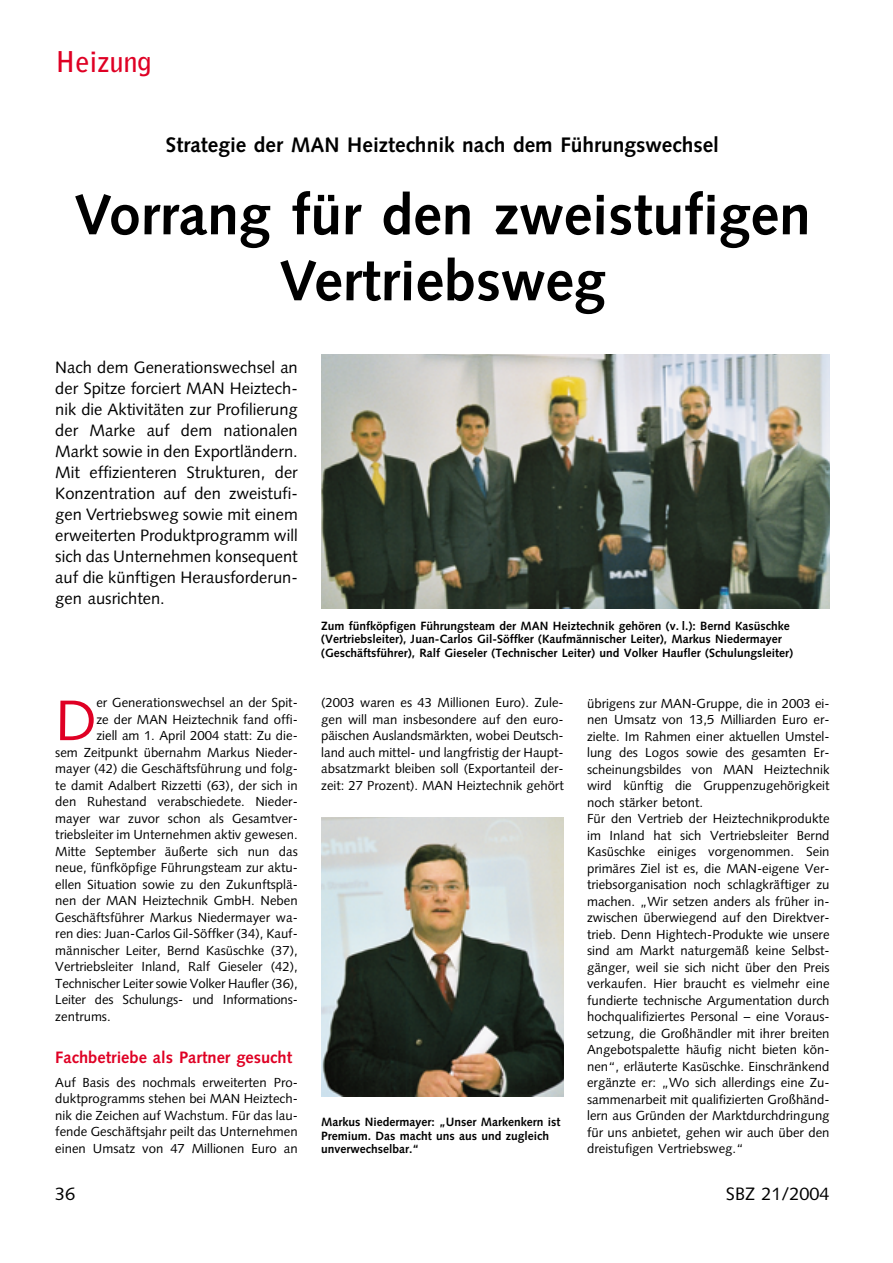
<style>
.page{position:relative;width:893px;height:1263px;background:#fff}
.page>*{position:absolute;margin:0;border:0;box-sizing:border-box;transform-origin:0 0}
.t1{font:57.15px "Syntax";color:#df0024}
.t2{font:700 57px/66px "Syntax";color:#000;text-align:center}
.t3{font:700 28.5px "Bell Gothic";letter-spacing:-.01em;color:#df0024}
.t4{font:700 21px "Syntax";color:#000}
.t5{font:18px "Syntax";color:#000}
.t6{font:16.5px/21px "Syntax";color:#000;text-align:justify}
.t7{font:700 16.5px "Syntax";color:#df0024}
.t8{font:13.2px/16.5px "Syntax";color:#000;text-align:justify}
.t9{font:700 12px/13.5px "Syntax";color:#000}
</style>
<div class="page">
<img style="left:321px;top:355px;width:508px;height:254px">
<img style="left:321px;top:817px;width:242px;height:280px">
<h3 class="t3" style="left:55px;top:51px;width:98px">Heizung</h3>
<h3 class="t4" style="left:166px;top:136px;width:554px">Strategie der MAN Heiztechnik nach dem Führungswechsel</h3>
<h2 class="t2" style="left:74px;top:187px;width:738px">Vorrang für den zweistufigen<br>Vertriebsweg</h2>
<p class="t6" style="left:55px;top:358px;width:244px">Nach dem Generationswechsel an der Spitze forciert MAN Heiztech&shy;nik die Aktivitäten zur Profilierung der Marke auf dem nationalen Markt sowie in den Exportländern.<br>Mit effizienteren Strukturen, der Konzentration auf den zweistufi&shy;gen Vertriebsweg sowie mit einem erweiterten Produktprogramm will sich das Unternehmen konsequent auf die künftigen Herausforderun&shy;gen ausrichten.</p>
<h1 class="t1" style="left:55px;top:697px;width:43px">D</h1>
<p class="t8" style="left:96px;top:696px;width:203px">er Generationswechsel an der Spit-</p>
<p class="t8" style="left:96px;top:712px;width:203px">ze der MAN Heiztechnik fand offi-</p>
<p class="t8" style="left:96px;top:729px;width:203px">ziell am 1. April 2004 statt: Zu die-</p>
<p class="t8" style="left:55px;top:745px;width:244px">sem Zeitpunkt übernahm Markus Nieder-</p>
<p class="t8" style="left:55px;top:762px;width:244px">mayer (42) die Geschäftsführung und folg-</p>
<p class="t8" style="left:55px;top:778px;width:244px">te damit Adalbert Rizzetti (63), der sich in</p>
<p class="t8" style="left:55px;top:795px;width:244px">den Ruhestand verabschiedete. Nieder-</p>
<p class="t8" style="left:55px;top:811px;width:244px">mayer war zuvor schon als Gesamtver-</p>
<p class="t8" style="left:55px;top:828px;width:244px">triebsleiter im Unternehmen aktiv gewesen.</p>
<p class="t8" style="left:55px;top:844px;width:244px">Mitte September äußerte sich nun das</p>
<p class="t8" style="left:55px;top:861px;width:244px">neue, fünfköpfige Führungsteam zur aktu-</p>
<p class="t8" style="left:55px;top:877px;width:244px">ellen Situation sowie zu den Zukunftsplä-</p>
<p class="t8" style="left:55px;top:894px;width:244px">nen der MAN Heiztechnik GmbH. Neben</p>
<p class="t8" style="left:55px;top:910px;width:244px">Geschäftsführer Markus Niedermayer wa-</p>
<p class="t8" style="left:55px;top:927px;width:244px">ren dies: Juan-Carlos Gil-Söffker (34), Kauf-</p>
<p class="t8" style="left:55px;top:943px;width:244px">männischer Leiter, Bernd Kasüschke (37),</p>
<p class="t8" style="left:55px;top:960px;width:244px">Vertriebsleiter Inland, Ralf Gieseler (42),</p>
<p class="t8" style="left:55px;top:976px;width:244px">Technischer Leiter sowie Volker Haufler (36),</p>
<p class="t8" style="left:55px;top:993px;width:244px">Leiter des Schulungs- und Informations-</p>
<p class="t8" style="left:55px;top:1009px;width:57px">zentrums.</p>
<p class="t7" style="left:55px;top:1050px;width:238px">Fachbetriebe als Partner gesucht</p>
<p class="t8" style="left:55px;top:1075px;width:244px">Auf Basis des nochmals erweiterten Pro&shy;duktprogramms stehen bei MAN Heiztech&shy;nik die Zeichen auf Wachstum. Für das lau&shy;fende Geschäftsjahr peilt das Unternehmen einen Umsatz von 47 Millionen Euro an</p>
<p class="t9" style="left:321px;top:620px;width:473px">Zum fünfköpfigen Führungsteam der MAN Heiztechnik gehören (v. l.): Bernd Kasüschke (Vertriebsleiter), Juan-Carlos Gil-Söffker (Kaufmännischer Leiter), Markus Niedermayer (Geschäftsführer), Ralf Gieseler (Technischer Leiter) und Volker Haufler (Schulungsleiter)</p>
<p class="t8" style="left:321px;top:696px;width:244px">(2003 waren es 43 Millionen Euro). Zule&shy;gen will man insbesondere auf den euro&shy;päischen Auslandsmärkten, wobei Deutsch&shy;land auch mittel- und langfristig der Haupt&shy;absatzmarkt bleiben soll (Exportanteil der&shy;zeit: 27 Prozent). MAN Heiztechnik gehört</p>
<p class="t8" style="left:587px;top:696px;width:244px;text-align:left">übrigens zur MAN-Gruppe, die in 2003 ei&shy;nen Umsatz von 13,5 Milliarden Euro er&shy;zielte. Im Rahmen einer aktuellen Umstel&shy;lung des Logos sowie des gesamten Er&shy;scheinungsbildes von MAN Heiztechnik wird künftig die Gruppenzugehörigkeit noch stärker betont.<br>Für den Vertrieb der Heiztechnikprodukte im Inland hat sich Vertriebsleiter Bernd Kasüschke einiges vorgenommen. Sein primäres Ziel ist es, die MAN-eigene Ver&shy;triebsorganisation noch schlagkräftiger zu machen. „Wir setzen anders als früher in&shy;zwischen überwiegend auf den Direktver&shy;trieb. Denn Hightech-Produkte wie unsere sind am Markt naturgemäß keine Selbst&shy;gänger, weil sie sich nicht über den Preis verkaufen. Hier braucht es vielmehr eine fundierte technische Argumentation durch hochqualifiziertes Personal – eine Voraus&shy;setzung, die Großhändler mit ihrer breiten Angebotspalette häufig nicht bieten kön&shy;nen“, erläuterte Kasüschke. Einschränkend ergänzte er: „Wo sich allerdings eine Zu&shy;sammenarbeit mit qualifizierten Großhänd&shy;lern aus Gründen der Marktdurchdringung für uns anbietet, gehen wir auch über den dreistufigen Vertriebsweg.“</p>
<p class="t9" style="left:321px;top:1117px;width:241px">Markus Niedermayer: „Unser Markenkern ist<br>Premium. Das macht uns aus und zugleich unverwechselbar.“</p>
<h3 class="t5" style="left:55px;top:1186px;width:22px">36</h3>
<h3 class="t5" style="left:726px;top:1186px;width:105px">SBZ 21/2004</h3>
</div>
